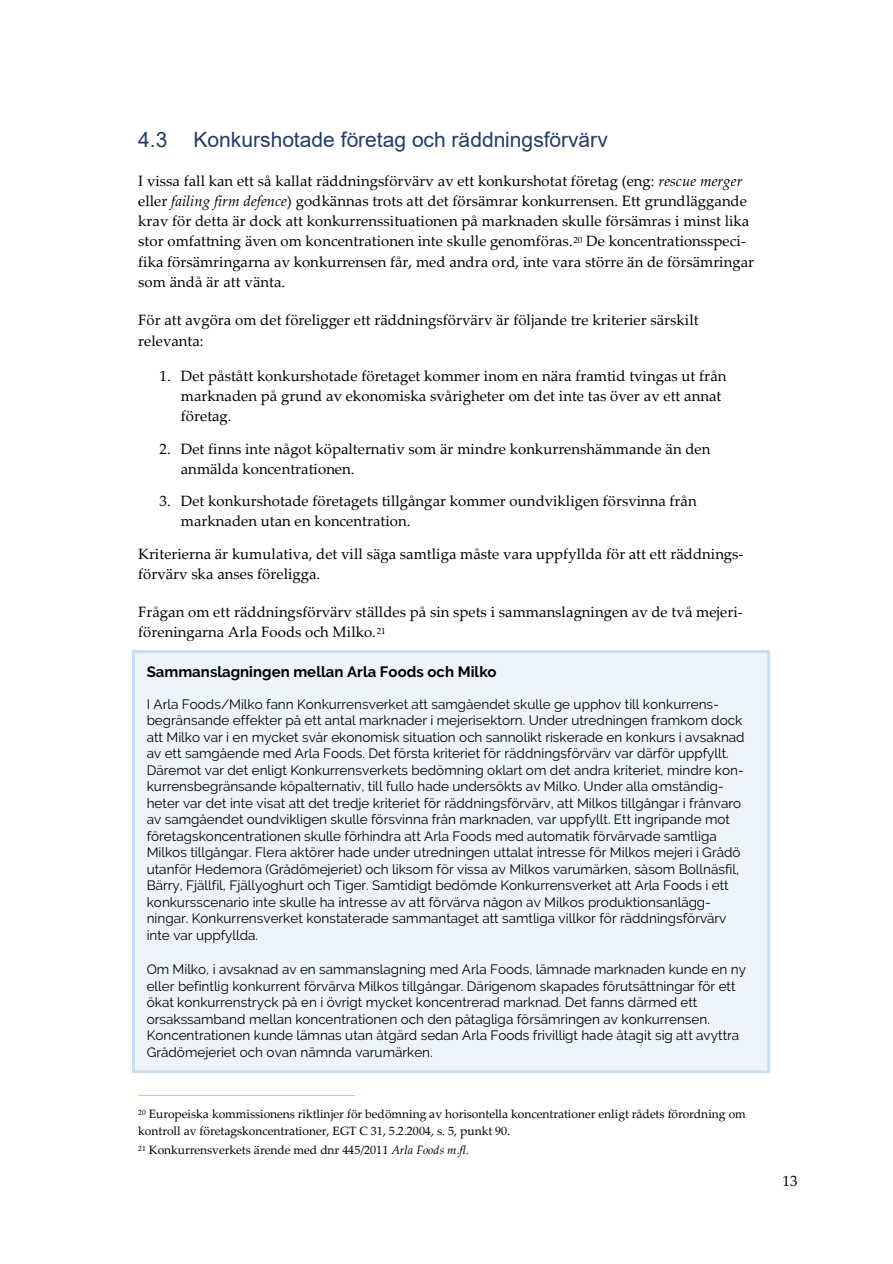
<style>
.page{position:relative;width:893px;height:1264px;background:#fff}
.page>*{position:absolute;margin:0;border:0;box-sizing:border-box;transform-origin:0 0}
.t1{font:21px "Arial";color:#223d68}
.t2{font:15px/20.2px "Palatino Linotype";letter-spacing:.005em;color:#000}
.t3{font:700 15px "Raleway";letter-spacing:.005em;color:#000}
.t4{font:13.5px/16.5px "Raleway";color:#000}
.t5{font:12px/16.2px "Palatino Linotype";color:#000}
.s1{font-style:italic}
</style>
<div class="page">
<div style="left:132px;top:649px;width:638px;height:423px;background:#edf4fa;border:3px solid #ccddf4"></div>
<hr style="left:138px;top:1094px;width:216px;height:1px;background:#f6cc45">
<h2 class="t1" style="left:138px;top:125px;width:471px">4.3 Konkurshotade företag och räddningsförvärv</h2>
<p class="t2" style="left:138px;top:170px;width:617px">I vissa fall kan ett så kallat räddningsförvärv av ett konkurshotat företag (eng: <span class="s1">rescue merger </span>eller <span class="s1">failing firm defence</span>) godkännas trots att det försämrar konkurrensen. Ett grundläggande krav för detta är dock att konkurrenssituationen på marknaden skulle försämras i minst lika stor omfattning även om koncentrationen inte skulle genomföras.<sup>20</sup> De koncentrationsspeci&shy;fika försämringarna av konkurrensen får, med andra ord, inte vara större än de försämringar som ändå är att vänta.</p>
<p class="t2" style="left:138px;top:309px;width:562px">För att avgöra om det föreligger ett räddningsförvärv är följande tre kriterier särskilt relevanta:</p>
<p class="t2" style="left:181px;top:365px;width:547px;text-indent:-21px">1. Det påstått konkurshotade företaget kommer inom en nära framtid tvingas ut från marknaden på grund av ekonomiska svårigheter om det inte tas över av ett annat företag.</p>
<p class="t2" style="left:181px;top:437px;width:531px;text-indent:-21px">2. Det finns inte något köpalternativ som är mindre konkurrenshämmande än den anmälda koncentrationen.</p>
<p class="t2" style="left:181px;top:490px;width:517px;text-indent:-21px">3. Det konkurshotade företagets tillgångar kommer oundvikligen försvinna från marknaden utan en koncentration.</p>
<p class="t2" style="left:138px;top:542px;width:607px">Kriterierna är kumulativa, det vill säga samtliga måste vara uppfyllda för att ett räddnings&shy;förvärv ska anses föreligga.</p>
<p class="t2" style="left:138px;top:600px;width:606px">Frågan om ett räddningsförvärv ställdes på sin spets i sammanslagningen av de två mejeri&shy;föreningarna Arla Foods och Milko.<sup>21</sup></p>
<p class="t3" style="left:147px;top:663px;width:351px">Sammanslagningen mellan Arla Foods och Milko</p>
<p class="t4" style="left:147px;top:695px;width:599px">I Arla Foods/Milko fann Konkurrensverket att samgåendet skulle ge upphov till konkurrens&shy;begränsande effekter på ett antal marknader i mejerisektorn. Under utredningen framkom dock att Milko var i en mycket svår ekonomisk situation och sannolikt riskerade en konkurs i avsaknad av ett samgående med Arla Foods. Det första kriteriet för räddningsförvärv var därför uppfyllt.<br>Däremot var det enligt Konkurrensverkets bedömning oklart om det andra kriteriet, mindre kon&shy;kurrensbegränsande köpalternativ, till fullo hade undersökts av Milko. Under alla omständig&shy;heter var det inte visat att det tredje kriteriet för räddningsförvärv, att Milkos tillgångar i frånvaro av samgåendet oundvikligen skulle försvinna från marknaden, var uppfyllt. Ett ingripande mot företagskoncentrationen skulle förhindra att Arla Foods med automatik förvärvade samtliga Milkos tillgångar. Flera aktörer hade under utredningen uttalat intresse för Milkos mejeri i Grådö utanför Hedemora (Grådömejeriet) och liksom för vissa av Milkos varumärken, såsom Bollnäsfil, Bärry, Fjällfil, Fjällyoghurt och Tiger. Samtidigt bedömde Konkurrensverket att Arla Foods i ett konkursscenario inte skulle ha intresse av att förvärva någon av Milkos produktionsanlägg&shy;ningar. Konkurrensverket konstaterade sammantaget att samtliga villkor för räddningsförvärv inte var uppfyllda.</p>
<p class="t4" style="left:147px;top:961px;width:601px">Om Milko, i avsaknad av en sammanslagning med Arla Foods, lämnade marknaden kunde en ny eller befintlig konkurrent förvärva Milkos tillgångar. Därigenom skapades förutsättningar för ett ökat konkurrenstryck på en i övrigt mycket koncentrerad marknad. Det fanns därmed ett orsakssamband mellan koncentrationen och den påtagliga försämringen av konkurrensen.<br>Koncentrationen kunde lämnas utan åtgärd sedan Arla Foods frivilligt hade åtagit sig att avyttra Grådömejeriet och ovan nämnda varumärken.</p>
<p class="t5" style="left:138px;top:1105px;width:609px"><sup>20</sup> Europeiska kommissionens riktlinjer för bedömning av horisontella koncentrationer enligt rådets förordning om kontroll av företagskoncentrationer, EGT C 31, 5.2.2004, s. 5, punkt 90.</p>
<p class="t5" style="left:138px;top:1140px;width:332px"><sup>21</sup> Konkurrensverkets ärende med dnr 445/2011 <span class="s1">Arla Foods m.fl.</span></p>
<p class="t2" style="left:782px;top:1169px;width:17px">13</p>
</div>
